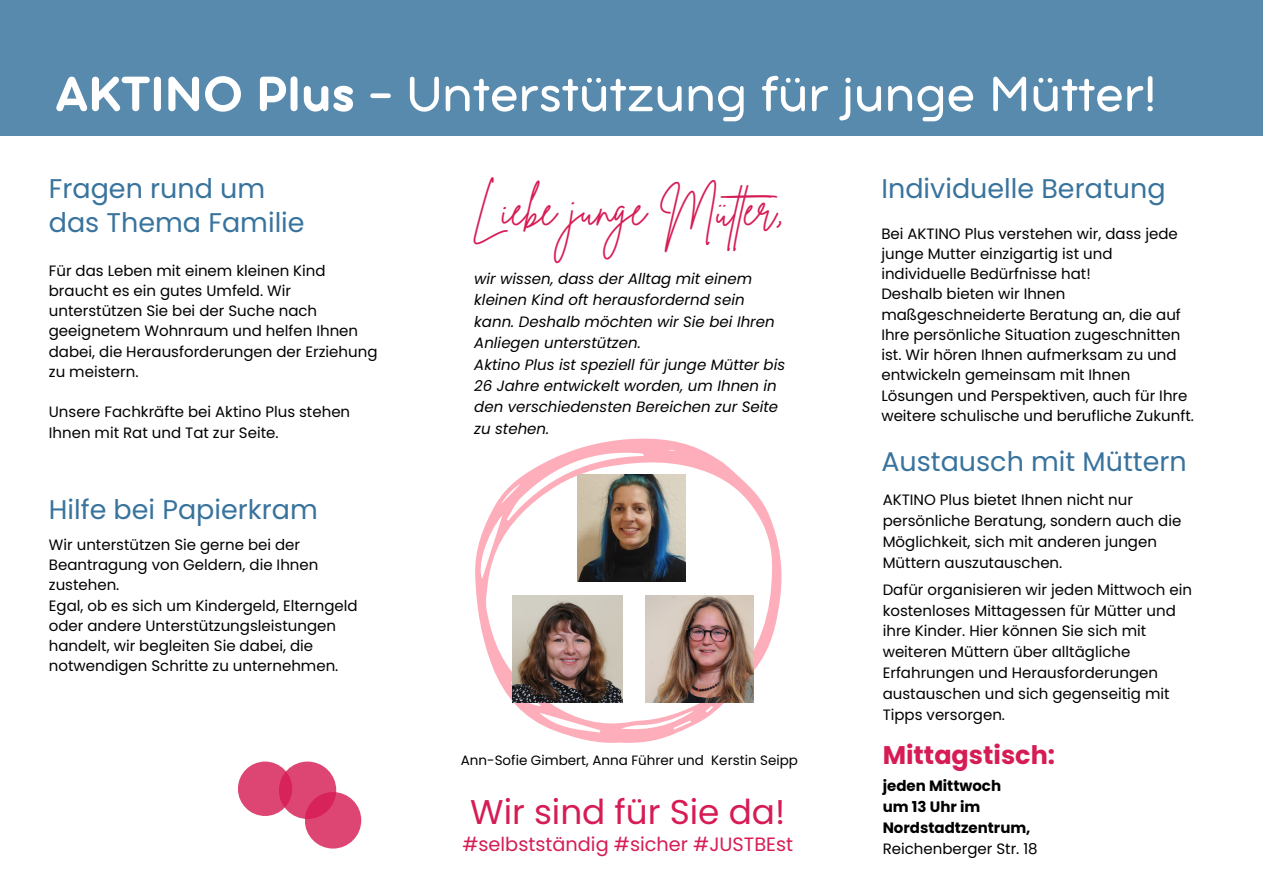
<style>
.page{position:relative;width:1263px;height:894px;background:#fff}
.page>*{position:absolute;margin:0;border:0;box-sizing:border-box;transform-origin:0 0}
.t1{font:54px "Aristotelica Pro Tx";color:#fff}
.t2{font:45px "Brittany Signature";color:#d61c54}
.t3{font:34.35px "Poppins";color:#d61c54}
.t4{font:27px "Poppins";color:#38739d}
.t5{font:700 25.5px "Poppins";color:#d61c54}
.t6{font:19.35px "Poppins";color:#d61c54}
.t7{font:15px/20.2px "Poppins";color:#000}
.t8{font:italic 15px/21.3px "Poppins";color:#000}
.t9{font:700 15px "Poppins";color:#000}
.t10{font:13.5px "Poppins";color:#000}
.s1{font-family:"Aristotelica Pro Tx Bld"}
</style>
<div class="page">
<svg style="left:475px;top:438px;width:307px;height:305px"></svg>
<div style="left:0;top:0;width:1262px;height:136px;background:#588aad"></div>
<div style="left:305px;top:791px;width:56px;height:57px;background:#dd4573;border-radius:50%"></div>
<div style="left:238px;top:761px;width:54px;height:54px;background:#dd4573;border-radius:50%"></div>
<svg style="left:279px;top:761px;width:57px;height:57px;background:#db3c6c"></svg>
<img style="left:577px;top:474px;width:108px;height:107px">
<img style="left:512px;top:595px;width:110px;height:107px">
<img style="left:645px;top:595px;width:108px;height:107px">
<p class="t1" style="left:55px;top:76px;width:1102px"><span class="s1">AKTINO Plus</span> – Unterstützung für junge Mütter!</p>
<p class="t4" style="left:49px;top:169px;width:218px">Fragen rund um</p>
<p class="t4" style="left:49px;top:203px;width:257px">das Thema Familie</p>
<p class="t7" style="left:49px;top:260px;width:330px">Für das Leben mit einem kleinen Kind braucht es ein gutes Umfeld. Wir unterstützen Sie bei der Suche nach geeignetem Wohnraum und helfen Ihnen dabei, die Herausforderungen der Erziehung zu meistern.</p>
<p class="t7" style="left:49px;top:402px;width:303px">Unsere Fachkräfte bei Aktino Plus stehen<br>Ihnen mit Rat und Tat zur Seite.</p>
<p class="t4" style="left:49px;top:491px;width:271px">Hilfe bei Papierkram</p>
<p class="t7" style="left:49px;top:534px;width:271px">Wir unterstützen Sie gerne bei der<br>Beantragung von Geldern, die Ihnen zustehen.</p>
<p class="t7" style="left:49px;top:595px;width:310px">Egal, ob es sich um Kindergeld, Elterngeld oder andere Unterstützungsleistungen handelt, wir begleiten Sie dabei, die notwendigen Schritte zu unternehmen.</p>
<p class="t2" style="left:471px;top:181px;width:320px">Liebe junge Mütter,</p>
<p class="t4" style="left:881px;top:169px;width:286px">Individuelle Beratung</p>
<p class="t7" style="left:881px;top:223px;width:298px">Bei AKTINO Plus verstehen wir, dass jede junge Mutter einzigartig ist und individuelle Bedürfnisse hat!</p>
<p class="t7" style="left:881px;top:284px;width:314px">Deshalb bieten wir Ihnen maßgeschneiderte Beratung an, die auf Ihre persönliche Situation zugeschnitten ist. Wir hören Ihnen aufmerksam zu und entwickeln gemeinsam mit Ihnen Lösungen und Perspektiven, auch für Ihre weitere schulische und berufliche Zukunft.</p>
<p class="t8" style="left:474px;top:268px;width:302px">wir wissen, dass der Alltag mit einem kleinen Kind oft herausfordernd sein kann. Deshalb möchten wir Sie bei Ihren Anliegen unterstützen.</p>
<p class="t8" style="left:474px;top:353px;width:312px">Aktino Plus ist speziell für junge Mütter bis 26 Jahre entwickelt worden, um Ihnen in den verschiedensten Bereichen zur Seite zu stehen.</p>
<p class="t10" style="left:461px;top:751px;width:339px">Ann-Sofie Gimbert, Anna Führer und Kerstin Seipp</p>
<p class="t3" style="left:470px;top:788px;width:316px">Wir sind für Sie da!</p>
<p class="t6" style="left:462px;top:830px;width:332px">#selbstständig #sicher #JUSTBEst</p>
<p class="t4" style="left:881px;top:442px;width:307px">Austausch mit Müttern</p>
<p class="t7" style="left:883px;top:489px;width:300px;line-height:20.9px">AKTINO Plus bietet Ihnen nicht nur persönliche Beratung, sondern auch die Möglichkeit, sich mit anderen jungen Müttern auszutauschen.</p>
<p class="t7" style="left:883px;top:579px;width:311px;line-height:20.9px">Dafür organisieren wir jeden Mittwoch ein kostenloses Mittagessen für Mütter und ihre Kinder. Hier können Sie sich mit weiteren Müttern über alltägliche Erfahrungen und Herausforderungen austauschen und sich gegenseitig mit Tipps versorgen.</p>
<p class="t5" style="left:883px;top:737px;width:174px">Mittagstisch:</p>
<p class="t9" style="left:883px;top:775px;width:120px">jeden Mittwoch</p>
<p class="t9" style="left:883px;top:796px;width:99px">um 13 Uhr im</p>
<p class="t9" style="left:883px;top:816px;width:149px">Nordstadtzentrum,</p>
<p class="t7" style="left:883px;top:838px;width:157px">Reichenberger Str. 18</p>
</div>
